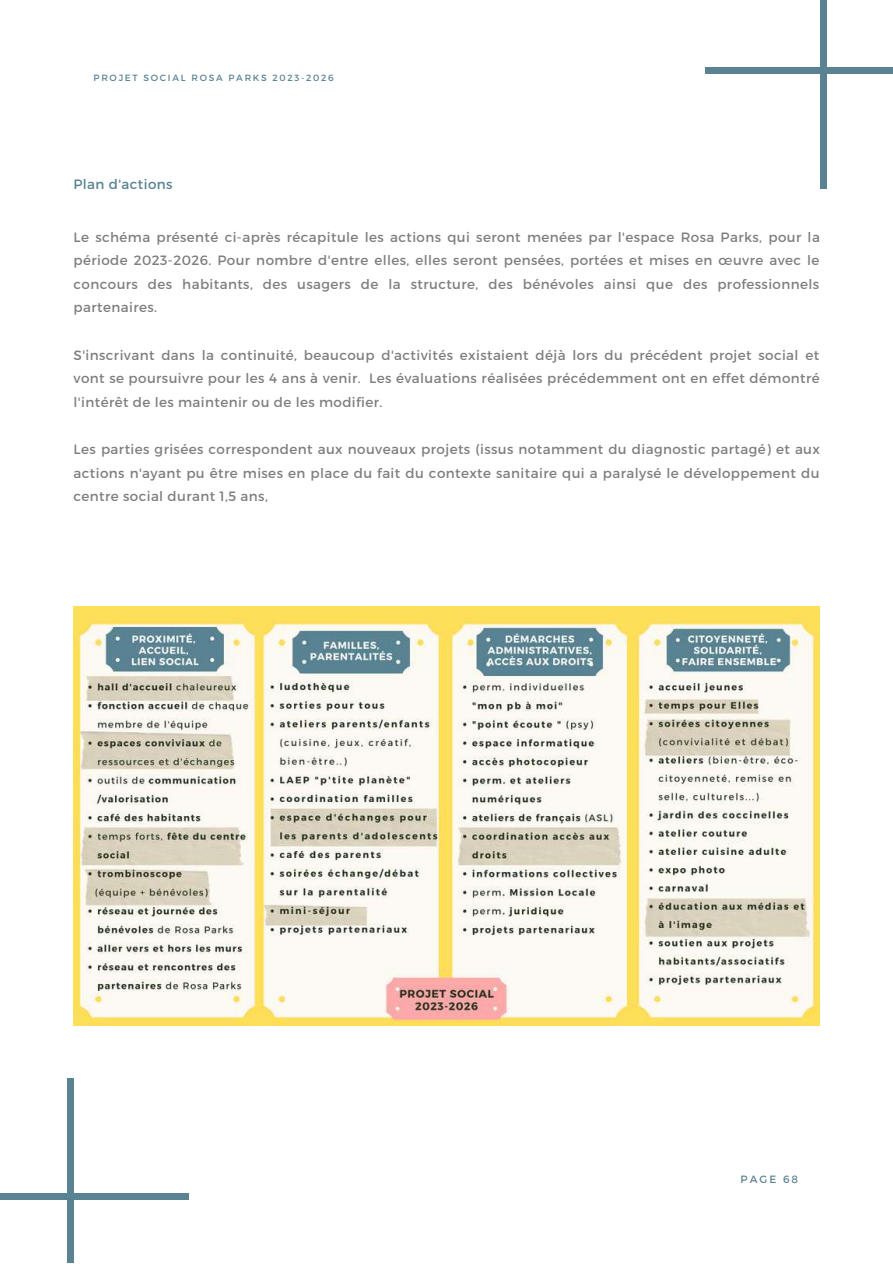
<style>
.page{position:relative;width:893px;height:1264px;background:#fff}
.page>*{position:absolute;margin:0;border:0;box-sizing:border-box;transform-origin:0 0}
.t1{font:13.5px/23.5px "Montserrat";letter-spacing:.03em;color:#000;text-align:justify}
.t2{font:13.5px "Montserrat";letter-spacing:.03em;color:#598392}
.t3{font:10.5px "Montserrat";letter-spacing:.19em;color:#598392}
.t4{font:9px "Montserrat";letter-spacing:.19em;color:#598392}
</style>
<div class="page">
<div style="left:67px;top:1077px;width:6px;height:185px;background:#598392"></div>
<div style="left:0;top:1192px;width:189px;height:7px;background:#598392"></div>
<div style="left:820px;top:0;width:6px;height:189px;background:#598392"></div>
<div style="left:705px;top:68px;width:187px;height:6px;background:#598392"></div>
<img style="left:73px;top:606px;width:746px;height:419px">
<p class="t4" style="left:94px;top:71px;width:242px">PROJET SOCIAL ROSA PARKS 2023-2026</p>
<p class="t2" style="left:73px;top:175px;width:101px">Plan d'actions</p>
<p class="t1" style="left:74px;top:224px;width:747px">Le schéma présenté ci-après récapitule les actions qui seront menées par l'espace Rosa Parks, pour la période 2023-2026. Pour nombre d'entre elles, elles seront pensées, portées et mises en œuvre avec le concours des habitants, des usagers de la structure, des bénévoles ainsi que des professionnels partenaires.</p>
<p class="t1" style="left:74px;top:342px;width:747px">S'inscrivant dans la continuité, beaucoup d'activités existaient déjà lors du précédent projet social et vont se poursuivre pour les 4 ans à venir. Les évaluations réalisées précédemment ont en effet démontré l'intérêt de les maintenir ou de les modifier.</p>
<p class="t1" style="left:74px;top:437px;width:747px">Les parties grisées correspondent aux nouveaux projets (issus notamment du diagnostic partagé) et aux actions n'ayant pu être mises en place du fait du contexte sanitaire qui a paralysé le développement du centre social durant 1,5 ans,</p>
<p class="t3" style="left:740px;top:1171px;width:59px">PAGE 68</p>
</div>
